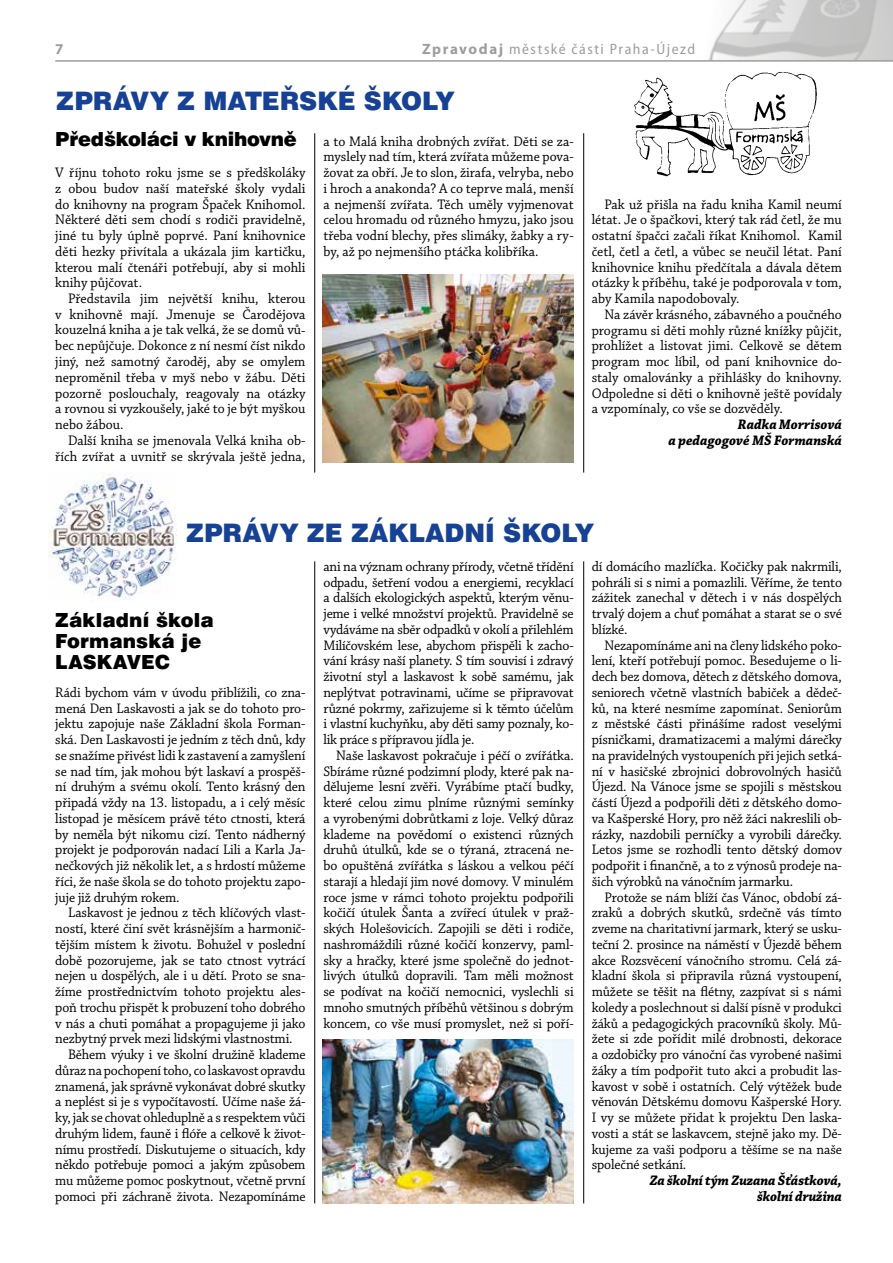
<style>
.page{position:relative;width:893px;height:1263px;background:#fff}
.page>*{position:absolute;margin:0;border:0;box-sizing:border-box;transform-origin:0 0}
.t1{font:900 25.5px "Swiss 721 AT";color:#164194}
.t2{font:900 19.5px/21px "Swiss 721 AT";color:#000}
.t3{font:semi-condensed 15px "Myriad Pro";letter-spacing:.1em;color:#9d9d9c}
.t4{font:700 15px "Myriad Pro";color:#9d9d9c}
.t5{font:14.55px/15.8px "Chaparral Pro";letter-spacing:-.01em;color:#000;text-align:justify;scale:.95 1}
.t6{font:italic 700 14.55px/15.8px "Chaparral Pro";color:#000;text-align:right;scale:.95 1}
.s1{font-weight:700;font-stretch:normal}
</style>
<div class="page">
<img style="left:709px;top:0;width:184px;height:60px">
<hr style="left:55px;top:60px;width:838px;height:2px;background:#9d9d9c">
<img style="left:634px;top:72px;width:183px;height:105px">
<img style="left:322px;top:274px;width:252px;height:189px">
<img style="left:48px;top:473px;width:128px;height:127px">
<img style="left:322px;top:1040px;width:252px;height:163px">
<hr style="left:314px;top:133px;width:1px;height:340px;background:#000">
<hr style="left:583px;top:133px;width:1px;height:340px;background:#000">
<hr style="left:583px;top:561px;width:1px;height:642px;background:#000">
<hr style="left:314px;top:561px;width:1px;height:642px;background:#000">
<p class="t4" style="left:55px;top:40px;width:10px">7</p>
<p class="t3" style="left:422px;top:41px;width:275px"><span class="s1">Zpravodaj</span> městské části Praha-Újezd</p>
<h1 class="t1" style="left:56px;top:85px;width:400px">ZPRÁVY Z MATEŘSKÉ ŠKOLY</h1>
<h2 class="t2" style="left:55px;top:128px;width:243px">Předškoláci v knihovně</h2>
<p class="t5" style="left:55px;top:165px;width:265px">V říjnu tohoto roku jsme se s předškoláky z obou budov naší mateřské školy vydali do knihovny na program Špaček Knihomol.<br>Některé děti sem chodí s rodiči pravidelně, jiné tu byly úplně poprvé. Paní knihovnice děti hezky přivítala a ukázala jim kartičku, kterou malí čtenáři potřebují, aby si mohli knihy půjčovat.</p>
<p class="t5" style="left:55px;top:291px;width:265px;text-indent:13px">Představila jim největší knihu, kterou v knihovně mají. Jmenuje se Čarodějova kouzelná kniha a je tak velká, že se domů vů&shy;bec nepůjčuje. Dokonce z ní nesmí číst nikdo jiný, než samotný čaroděj, aby se omylem neproměnil třeba v myš nebo v žábu. Děti pozorně poslouchaly, reagovaly na otázky a rovnou si vyzkoušely, jaké to je být myškou nebo žábou.</p>
<p class="t5" style="left:55px;top:433px;width:265px;text-align:right">Další kniha se jmenovala Velká kniha ob&shy;řích zvířat a uvnitř se skrývala ještě jedna,</p>
<p class="t5" style="left:323px;top:134px;width:265px">a to Malá kniha drobných zvířat. Děti se za&shy;myslely nad tím, která zvířata můžeme pova&shy;žovat za obří. Je to slon, žirafa, velryba, nebo i hroch a anakonda? A co teprve malá, menší a nejmenší zvířata. Těch uměly vyjmenovat celou hromadu od různého hmyzu, jako jsou třeba vodní blechy, přes slimáky, žabky a ry&shy;by, až po nejmenšího ptáčka kolibříka.</p>
<p class="t5" style="left:592px;top:197px;width:265px;text-indent:13px">Pak už přišla na řadu kniha Kamil neumí létat. Je o špačkovi, který tak rád četl, že mu ostatní špačci začali říkat Knihomol. Kamil četl, četl a četl, a vůbec se neučil létat. Paní knihovnice knihu předčítala a dávala dětem otázky k příběhu, také je podporovala v tom, aby Kamila napodobovaly.</p>
<p class="t5" style="left:592px;top:307px;width:265px;text-indent:13px">Na závěr krásného, zábavného a poučného programu si děti mohly různé knížky půjčit, prohlížet a listovat jimi. Celkově se dětem program moc líbil, od paní knihovnice do&shy;staly omalovánky a přihlášky do knihovny.<br>Odpoledne si děti o knihovně ještě povídaly a vzpomínaly, co vše se dozvěděly.</p>
<p class="t6" style="left:668px;top:417px;width:184px">Radka Morrisová<br>a pedagogové MŠ Formanská</p>
<h1 class="t1" style="left:186px;top:517px;width:409px">ZPRÁVY ZE ZÁKLADNÍ ŠKOLY</h1>
<h2 class="t2" style="left:55px;top:609px;width:160px">Základní škola<br>Formanská je<br>LASKAVEC</h2>
<p class="t5" style="left:55px;top:685px;width:265px">Rádi bychom vám v úvodu přiblížili, co zna&shy;mená Den Laskavosti a jak se do tohoto pro&shy;jektu zapojuje naše Základní škola Forman&shy;ská. Den Laskavosti je jedním z těch dnů, kdy se snažíme přivést lidi k zastavení a zamyšlení se nad tím, jak mohou být laskaví a prospěš&shy;ní druhým a svému okolí. Tento krásný den připadá vždy na 13. listopadu, a i celý měsíc listopad je měsícem právě této ctnosti, která by neměla být nikomu cizí. Tento nádherný projekt je podporován nadací Lili a Karla Ja&shy;nečkových již několik let, a s hrdostí můžeme říci, že naše škola se do tohoto projektu zapo&shy;juje již druhým rokem.</p>
<p class="t5" style="left:68px;top:905px;width:251px">Laskavost je jednou z těch klíčových vlast-</p>
<p class="t5" style="left:55px;top:921px;width:265px">ností, které činí svět krásnějším a harmonič-</p>
<p class="t5" style="left:55px;top:937px;width:265px">tějším místem k životu. Bohužel v poslední</p>
<p class="t5" style="left:55px;top:953px;width:265px">době pozorujeme, jak se tato ctnost vytrácí</p>
<p class="t5" style="left:55px;top:968px;width:265px">nejen u dospělých, ale i u dětí. Proto se sna-</p>
<p class="t5" style="left:55px;top:984px;width:265px">žíme prostřednictvím tohoto projektu ales-</p>
<p class="t5" style="left:55px;top:1000px;width:265px">poň trochu přispět k probuzení toho dobrého</p>
<p class="t5" style="left:55px;top:1016px;width:265px">v nás a chuti pomáhat a propagujeme ji jako</p>
<p class="t5" style="left:55px;top:1031px;width:251px">nezbytný prvek mezi lidskými vlastnostmi.</p>
<p class="t5" style="left:68px;top:1047px;width:251px">Během výuky i ve školní družině klademe</p>
<p class="t5" style="left:55px;top:1063px;width:265px">důraz na pochopení toho, co laskavost opravdu</p>
<p class="t5" style="left:55px;top:1079px;width:265px">znamená, jak správně vykonávat dobré skutky</p>
<p class="t5" style="left:55px;top:1094px;width:265px">a neplést si je s vypočítavostí. Učíme naše žá-</p>
<p class="t5" style="left:55px;top:1110px;width:265px">ky, jak se chovat ohleduplně a s respektem vůči</p>
<p class="t5" style="left:55px;top:1126px;width:265px">druhým lidem, fauně i flóře a celkově k život-</p>
<p class="t5" style="left:55px;top:1142px;width:265px">nímu prostředí. Diskutujeme o situacích, kdy</p>
<p class="t5" style="left:55px;top:1157px;width:265px">někdo potřebuje pomoci a jakým způsobem</p>
<p class="t5" style="left:55px;top:1173px;width:265px">mu můžeme pomoc poskytnout, včetně první</p>
<p class="t5" style="left:55px;top:1189px;width:265px">pomoci při záchraně života. Nezapomínáme</p>
<p class="t5" style="left:323px;top:559px;width:265px">ani na význam ochrany přírody, včetně třídění odpadu, šetření vodou a energiemi, recyklací a dalších ekologických aspektů, kterým věnu&shy;jeme i velké množství projektů. Pravidelně se vydáváme na sběr odpadků v okolí a přilehlém Milíčovském lese, abychom přispěli k zacho&shy;vání krásy naší planety. S tím souvisí i zdravý životní styl a laskavost k sobě samému, jak neplýtvat potravinami, učíme se připravovat různé pokrmy, zařizujeme si k těmto účelům i vlastní kuchyňku, aby děti samy poznaly, ko&shy;lik práce s přípravou jídla je.</p>
<p class="t5" style="left:323px;top:748px;width:265px;text-indent:13px">Naše laskavost pokračuje i péčí o zvířátka.<br>Sbíráme různé podzimní plody, které pak na&shy;dělujeme lesní zvěři. Vyrábíme ptačí budky, které celou zimu plníme různými semínky a vyrobenými dobrůtkami z loje. Velký důraz klademe na povědomí o existenci různých druhů útulků, kde se o týraná, ztracená ne&shy;bo opuštěná zvířátka s láskou a velkou péčí starají a hledají jim nové domovy. V minulém roce jsme v rámci tohoto projektu podpořili kočičí útulek Šanta a zvířecí útulek v praž&shy;ských Holešovicích. Zapojili se děti i rodiče, nashromáždili různé kočičí konzervy, paml&shy;sky a hračky, které jsme společně do jednot&shy;livých útulků dopravili. Tam měli možnost se podívat na kočičí nemocnici, vyslechli si mnoho smutných příběhů většinou s dobrým koncem, co vše musí promyslet, než si poří-</p>
<p class="t5" style="left:592px;top:559px;width:265px">dí domácího mazlíčka. Kočičky pak nakrmili, pohráli si s nimi a pomazlili. Věříme, že tento zážitek zanechal v dětech i v nás dospělých trvalý dojem a chuť pomáhat a starat se o své blízké.</p>
<p class="t5" style="left:592px;top:638px;width:265px;text-indent:13px">Nezapomínáme ani na členy lidského poko&shy;lení, kteří potřebují pomoc. Besedujeme o li&shy;dech bez domova, dětech z dětského domova, seniorech včetně vlastních babiček a dědeč&shy;ků, na které nesmíme zapomínat. Seniorům z městské části přinášíme radost veselými písničkami, dramatizacemi a malými dárečky na pravidelných vystoupeních při jejich setká&shy;ní v hasičské zbrojnici dobrovolných hasičů Újezd. Na Vánoce jsme se spojili s městskou částí Újezd a podpořili děti z dětského domo&shy;va Kašperské Hory, pro něž žáci nakreslili ob&shy;rázky, nazdobili perníčky a vyrobili dárečky.<br>Letos jsme se rozhodli tento dětský domov podpořit i finančně, a to z výnosů prodeje na&shy;šich výrobků na vánočním jarmarku.</p>
<p class="t5" style="left:592px;top:890px;width:265px;text-indent:13px">Protože se nám blíží čas Vánoc, období zá&shy;zraků a dobrých skutků, srdečně vás tímto zveme na charitativní jarmark, který se usku&shy;teční 2. prosince na náměstí v Újezdě během akce Rozsvěcení vánočního stromu. Celá zá&shy;kladní škola si připravila různá vystoupení, můžete se těšit na flétny, zazpívat si s námi koledy a poslechnout si další písně v produkci žáků a pedagogických pracovníků školy. Mů&shy;žete si zde pořídit milé drobnosti, dekorace a ozdobičky pro vánoční čas vyrobené našimi žáky a tím podpořit tuto akci a probudit las&shy;kavost v sobě i ostatních. Celý výtěžek bude věnován Dětskému domovu Kašperské Hory.<br>I vy se můžete přidat k projektu Den laska&shy;vosti a stát se laskavcem, stejně jako my. Dě&shy;kujeme za vaši podporu a těšíme se na naše společné setkání.</p>
<p class="t6" style="left:650px;top:1173px;width:204px">Za školní tým Zuzana Šťástková, školní družina</p>
</div>
